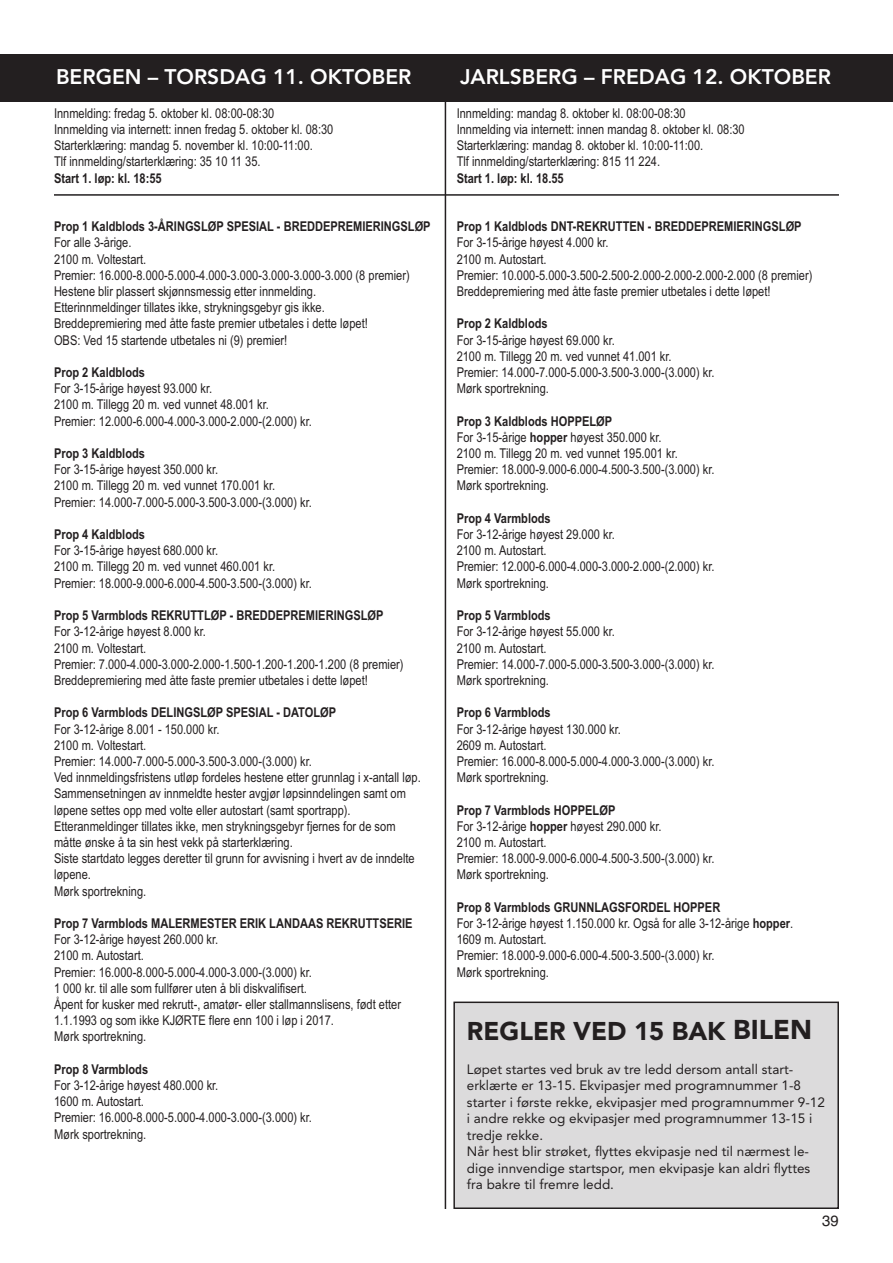
<style>
.page{position:relative;width:893px;height:1263px;background:#fff}
.page>*{position:absolute;margin:0;border:0;box-sizing:border-box;transform-origin:0 0}
.t1{font:900 25.5px "Avenir";color:#231f20}
.t2{font:800 21px "Avenir";color:#fff}
.t3{font:15px "Helvetica";color:#231f20}
.t4{font:13.5px/16.2px "Arial Narrow";color:#231f20}
.t5{font:700 13.5px "Arial Narrow";color:#231f20}
.t6{font:13.5px/16.5px "Avenir";color:#231f20}
.s1{font-weight:700}
.s2{font-size:27px}
</style>
<div class="page">
<div style="left:0;top:54px;width:893px;height:48px;background:#231f20"></div>
<hr style="left:445px;top:54px;width:1px;height:1155px;background:#231f20">
<hr style="left:54px;top:194px;width:785px;height:2px;background:#231f20">
<div style="left:455px;top:1003px;width:382px;height:204px;background:#dcdbdc"></div>
<div style="left:453px;top:1001px;width:386px;height:208px;border:2px solid #231f20"></div>
<h2 class="t2" style="left:56px;top:60px;width:357px">BERGEN – TORSDAG 11. OKTOBER</h2>
<h2 class="t2" style="left:460px;top:60px;width:372px">JARLSBERG – FREDAG 12. OKTOBER</h2>
<p class="t4" style="left:54px;top:105px;width:281px">Innmelding: fredag 5. oktober kl. 08:00-08:30<br>Innmelding via internett: innen fredag 5. oktober kl. 08:30<br>Starterklæring: mandag 5. november kl. 10:00-11:00.<br>Tlf innmelding/starterklæring: 35 10 11 35.</p>
<p class="t5" style="left:54px;top:170px;width:109px">Start 1. løp: kl. 18:55</p>
<p class="t5" style="left:54px;top:219px;width:378px">Prop 1 Kaldblods 3-ÅRINGSLØP SPESIAL - BREDDEPREMIERINGSLØP</p>
<p class="t4" style="left:54px;top:235px;width:357px">For alle 3-årige.<br>2100 m. Voltestart.<br>Premier: 16.000-8.000-5.000-4.000-3.000-3.000-3.000-3.000 (8 premier)<br>Hestene blir plassert skjønnsmessig etter innmelding.<br>Etterinnmeldinger tillates ikke, strykningsgebyr gis ikke.<br>Breddepremiering med åtte faste premier utbetales i dette løpet!<br>OBS: Ved 15 startende utbetales ni (9) premier!</p>
<p class="t5" style="left:54px;top:364px;width:93px">Prop 2 Kaldblods</p>
<p class="t4" style="left:54px;top:380px;width:259px">For 3-15-årige høyest 93.000 kr.<br>2100 m. Tillegg 20 m. ved vunnet 48.001 kr.<br>Premier: 12.000-6.000-4.000-3.000-2.000-(2.000) kr.</p>
<p class="t5" style="left:54px;top:445px;width:93px">Prop 3 Kaldblods</p>
<p class="t4" style="left:54px;top:461px;width:259px">For 3-15-årige høyest 350.000 kr.<br>2100 m. Tillegg 20 m. ved vunnet 170.001 kr.<br>Premier: 14.000-7.000-5.000-3.500-3.000-(3.000) kr.</p>
<p class="t5" style="left:54px;top:526px;width:93px">Prop 4 Kaldblods</p>
<p class="t4" style="left:54px;top:542px;width:259px">For 3-15-årige høyest 680.000 kr.<br>2100 m. Tillegg 20 m. ved vunnet 460.001 kr.<br>Premier: 18.000-9.000-6.000-4.500-3.500-(3.000) kr.</p>
<p class="t5" style="left:54px;top:607px;width:331px">Prop 5 Varmblods REKRUTTLØP - BREDDEPREMIERINGSLØP</p>
<p class="t4" style="left:54px;top:623px;width:351px">For 3-12-årige høyest 8.000 kr.<br>2100 m. Voltestart.<br>Premier: 7.000-4.000-3.000-2.000-1.500-1.200-1.200-1.200 (8 premier)<br>Breddepremiering med åtte faste premier utbetales i dette løpet!</p>
<p class="t5" style="left:54px;top:705px;width:284px">Prop 6 Varmblods DELINGSLØP SPESIAL - DATOLØP</p>
<p class="t4" style="left:54px;top:721px;width:368px">For 3-12-årige 8.001 - 150.000 kr.<br>2100 m. Voltestart.<br>Premier: 14.000-7.000-5.000-3.500-3.000-(3.000) kr.<br>Ved innmeldingsfristens utløp fordeles hestene etter grunnlag i x-antall løp.<br>Sammensetningen av innmeldte hester avgjør løpsinndelingen samt om løpene settes opp med volte eller autostart (samt sportrapp).<br>Etteranmeldinger tillates ikke, men strykningsgebyr fjernes for de som måtte ønske å ta sin hest vekk på starterklæring.<br>Siste startdato legges deretter til grunn for avvisning i hvert av de inndelte løpene.<br>Mørk sportrekning.</p>
<p class="t5" style="left:54px;top:915px;width:360px">Prop 7 Varmblods MALERMESTER ERIK LANDAAS REKRUTTSERIE</p>
<p class="t4" style="left:54px;top:931px;width:349px">For 3-12-årige høyest 260.000 kr.<br>2100 m. Autostart.<br>Premier: 16.000-8.000-5.000-4.000-3.000-(3.000) kr.<br>1 000 kr. til alle som fullfører uten å bli diskvalifisert.<br>Åpent for kusker med rekrutt-, amatør- eller stallmannslisens, født etter 1.1.1993 og som ikke KJØRTE flere enn 100 i løp i 2017.<br>Mørk sportrekning.</p>
<p class="t5" style="left:54px;top:1061px;width:96px">Prop 8 Varmblods</p>
<p class="t4" style="left:54px;top:1077px;width:259px">For 3-12-årige høyest 480.000 kr.<br>1600 m. Autostart.<br>Premier: 16.000-8.000-5.000-4.000-3.000-(3.000) kr.<br>Mørk sportrekning.</p>
<p class="t4" style="left:457px;top:105px;width:290px">Innmelding: mandag 8. oktober kl. 08:00-08:30<br>Innmelding via internett: innen mandag 8. oktober kl. 08:30<br>Starterklæring: mandag 8. oktober kl. 10:00-11:00.<br>Tlf innmelding/starterklæring: 815 11 224.</p>
<p class="t5" style="left:457px;top:170px;width:109px">Start 1. løp: kl. 18.55</p>
<p class="t5" style="left:457px;top:219px;width:346px">Prop 1 Kaldblods DNT-REKRUTTEN - BREDDEPREMIERINGSLØP</p>
<p class="t4" style="left:457px;top:235px;width:357px">For 3-15-årige høyest 4.000 kr.<br>2100 m. Autostart.<br>Premier: 10.000-5.000-3.500-2.500-2.000-2.000-2.000-2.000 (8 premier)<br>Breddepremiering med åtte faste premier utbetales i dette løpet!</p>
<p class="t5" style="left:457px;top:316px;width:93px">Prop 2 Kaldblods</p>
<p class="t4" style="left:457px;top:332px;width:259px">For 3-15-årige høyest 69.000 kr.<br>2100 m. Tillegg 20 m. ved vunnet 41.001 kr.<br>Premier: 14.000-7.000-5.000-3.500-3.000-(3.000) kr.<br>Mørk sportrekning.</p>
<p class="t4" style="left:457px;top:413px;width:259px"><span class="s1">Prop 3 Kaldblods HOPPELØP<br></span>For 3-15-årige <span class="s1">hopper</span> høyest 350.000 kr.<br>2100 m. Tillegg 20 m. ved vunnet 195.001 kr.<br>Premier: 18.000-9.000-6.000-4.500-3.500-(3.000) kr.<br>Mørk sportrekning.</p>
<p class="t5" style="left:457px;top:510px;width:96px">Prop 4 Varmblods</p>
<p class="t4" style="left:457px;top:526px;width:259px">For 3-12-årige høyest 29.000 kr.<br>2100 m. Autostart.<br>Premier: 12.000-6.000-4.000-3.000-2.000-(2.000) kr.<br>Mørk sportrekning.</p>
<p class="t5" style="left:457px;top:607px;width:96px">Prop 5 Varmblods</p>
<p class="t4" style="left:457px;top:623px;width:259px">For 3-12-årige høyest 55.000 kr.<br>2100 m. Autostart.<br>Premier: 14.000-7.000-5.000-3.500-3.000-(3.000) kr.<br>Mørk sportrekning.</p>
<p class="t5" style="left:457px;top:705px;width:96px">Prop 6 Varmblods</p>
<p class="t4" style="left:457px;top:721px;width:259px">For 3-12-årige høyest 130.000 kr.<br>2609 m. Autostart.<br>Premier: 16.000-8.000-5.000-4.000-3.000-(3.000) kr.<br>Mørk sportrekning.</p>
<p class="t4" style="left:457px;top:802px;width:259px"><span class="s1">Prop 7 Varmblods HOPPELØP<br></span>For 3-12-årige <span class="s1">hopper</span> høyest 290.000 kr.<br>2100 m. Autostart.<br>Premier: 18.000-9.000-6.000-4.500-3.500-(3.000) kr.<br>Mørk sportrekning.</p>
<p class="t4" style="left:457px;top:899px;width:338px"><span class="s1">Prop 8 Varmblods GRUNNLAGSFORDEL HOPPER<br></span>For 3-12-årige høyest 1.150.000 kr. Også for alle 3-12-årige <span class="s1">hopper</span>.<br>1609 m. Autostart.<br>Premier: 18.000-9.000-6.000-4.500-3.500-(3.000) kr.<br>Mørk sportrekning.</p>
<h1 class="t1" style="left:467px;top:1009px;width:347px">REGLER VED 15 BAK <span class="s2">BILEN</span></h1>
<p class="t6" style="left:467px;top:1060px;width:359px">Løpet startes ved bruk av tre ledd dersom antall start&shy;erklærte er 13-15. Ekvipasjer med programnummer 1-8 starter i første rekke, ekvipasjer med programnummer 9-12 i andre rekke og ekvipasjer med programnummer 13-15 i tredje rekke.<br>Når hest blir strøket, flyttes ekvipasje ned til nærmest le&shy;dige innvendige startspor, men ekvipasje kan aldri flyttes fra bakre til fremre ledd.</p>
<p class="t3" style="left:822px;top:1212px;width:18px">39</p>
</div>
